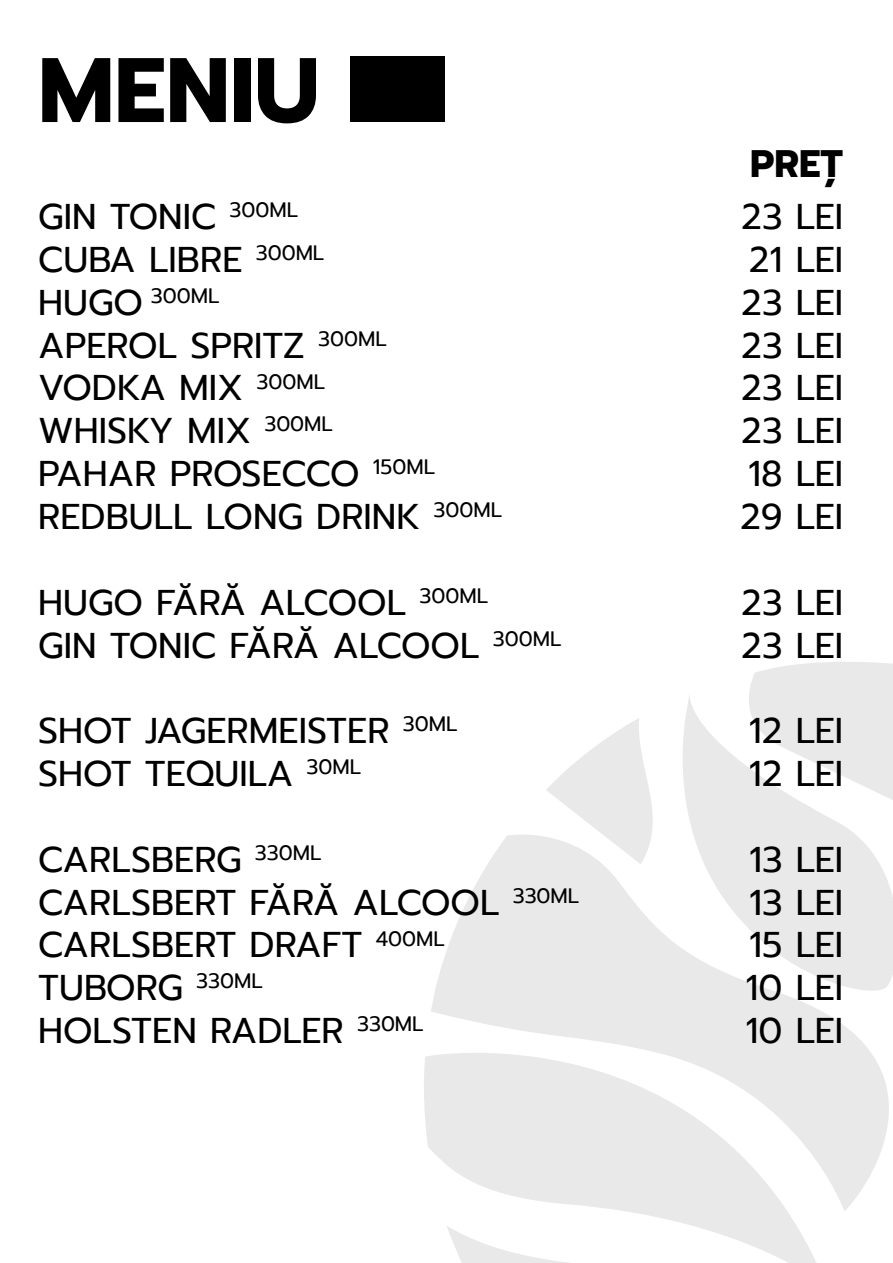
<style>
.page{position:relative;width:893px;height:1263px;background:#fff}
.page>*{position:absolute;margin:0;border:0;box-sizing:border-box;transform-origin:0 0}
.t1{font:700 91.5px "Prompt";color:#000}
.t2{font:700 38.25px "Prompt";color:#000}
.t3{font:35.7px/42.9px "Prompt";color:#000}
.t4{font:20.85px "Prompt";color:#000}
.s1{font-size:35.7px}
</style>
<div class="page">
<svg style="left:424px;top:1056px;width:392px;height:207px"></svg>
<svg style="left:431px;top:834px;width:458px;height:377px;fill:#e9e9e9"></svg>
<svg style="left:749px;top:662px;width:144px;height:31px;background:#ebebeb"></svg>
<svg style="left:660px;top:693px;width:233px;height:307px;fill:#e9e9e9"></svg>
<svg style="left:546px;top:718px;width:124px;height:146px"></svg>
<div style="left:351px;top:57px;width:94px;height:65px;background:#000"></div>
<h1 class="t1" style="left:38px;top:21px;width:283px">MENIU</h1>
<p class="t3" style="left:38px;top:195px;width:288px">GIN TONIC <sup>300ML<br></sup>CUBA LIBRE <sup>300ML</sup></p>
<p class="t4" style="left:38px;top:281px;width:183px"><span class="s1">HUGO</span> 300ML</p>
<p class="t3" style="left:38px;top:324px;width:465px">APEROL SPRITZ <sup>300ML<br></sup>VODKA MIX <sup>300ML<br></sup>WHISKY MIX <sup>300ML<br></sup>PAHAR PROSECCO <sup>150ML<br></sup>REDBULL LONG DRINK <sup>300ML</sup></p>
<p class="t3" style="left:38px;top:581px;width:525px">HUGO FĂRĂ ALCOOL <sup>300ML<br></sup>GIN TONIC FĂRĂ ALCOOL <sup>300ML</sup></p>
<p class="t3" style="left:38px;top:709px;width:421px">SHOT JAGERMEISTER <sup>30ML<br></sup>SHOT TEQUILA <sup>30ML</sup></p>
<p class="t3" style="left:38px;top:838px;width:543px">CARLSBERG <sup>330ML<br></sup>CARLSBERT FĂRĂ ALCOOL <sup>330ML<br></sup>CARLSBERT DRAFT <sup>400ML<br></sup>TUBORG <sup>330ML<br></sup>HOLSTEN RADLER <sup>330ML</sup></p>
<p class="t2" style="left:750px;top:135px;width:95px">PREȚ</p>
<p class="t3" style="left:740px;top:195px;width:105px;text-align:justify">23 LEI 21 LEI 23 LEI 23 LEI 23 LEI 23 LEI 18 LEI 29 LEI</p>
<p class="t3" style="left:741px;top:581px;width:103px">23 LEI<br>23 LEI</p>
<p class="t3" style="left:749px;top:709px;width:96px">12 LEI<br>12 LEI</p>
<p class="t3" style="left:746px;top:838px;width:99px;text-align:justify">13 LEI 13 LEI 15 LEI 10 LEI 10 LEI</p>
</div>
